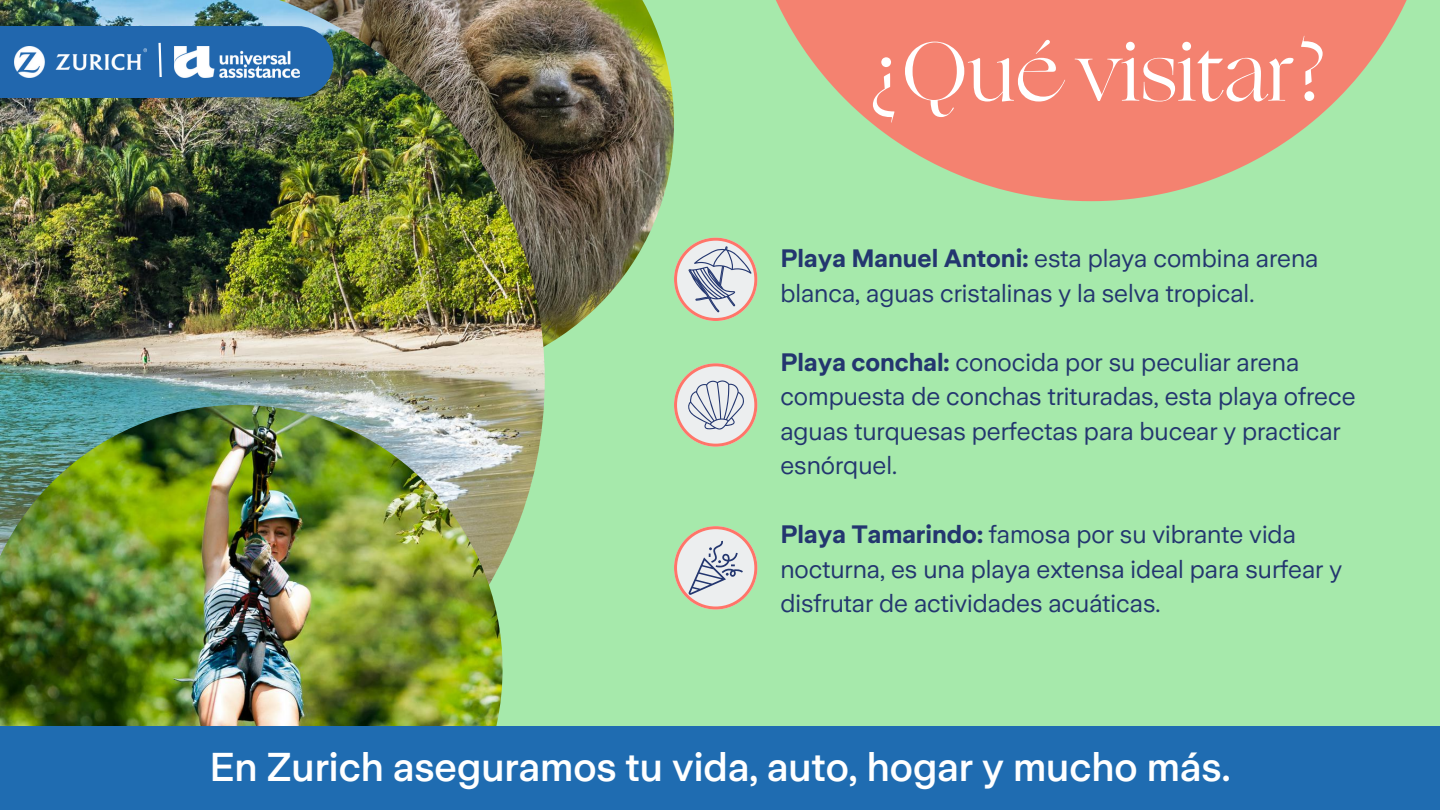
<style>
.page{position:relative;width:1440px;height:810px;background:#a6e9ab}
.page>*{position:absolute;margin:0;border:0;box-sizing:border-box;transform-origin:0 0}
.t1{font:84px "Ogg";color:#fff}
.t2{font:500 40px "Zurich Sans";color:#fff}
.t3{font:25px/34.5px "Zurich Sans";color:#23366f}
.s1{font-weight:700}
</style>
<div class="page">
<svg style="left:776px;top:0;width:631px;height:201px;fill:#f48270"></svg>
<img style="left:545px;top:0;width:129px;height:346px">
<img style="left:0;top:0;width:545px;height:559px">
<img style="left:0;top:405px;width:503px;height:321px">
<div style="left:0;top:726px;width:1440px;height:84px;background:#1f6cb1"></div>
<div style="left:37px;top:26px;width:297px;height:71px;background:#2167ae;border-radius:36px"></div>
<div style="left:0;top:26px;width:194px;height:71px;background:#2167ae"></div>
<img style="left:15px;top:47px;width:131px;height:30px">
<svg style="left:158px;top:42px;width:4px;height:35px"></svg>
<img style="left:175px;top:46px;width:125px;height:31px">
<svg style="left:674px;top:363px;width:83px;height:84px"></svg>
<svg style="left:674px;top:526px;width:83px;height:83px"></svg>
<svg style="left:674px;top:238px;width:83px;height:83px"></svg>
<h1 class="t1" style="left:868px;top:9px;width:461px">¿Qué visitar?</h1>
<p class="t3" style="left:780px;top:241px;width:540px"><span class="s1">Playa Manuel Antoni:</span> esta playa combina arena blanca, aguas cristalinas y la selva tropical.</p>
<p class="t3" style="left:780px;top:345px;width:577px"><span class="s1">Playa conchal:</span> conocida por su peculiar arena compuesta de conchas trituradas, esta playa ofrece aguas turquesas perfectas para bucear y practicar esnórquel.</p>
<p class="t3" style="left:780px;top:517px;width:563px"><span class="s1">Playa Tamarindo:</span> famosa por su vibrante vida nocturna, es una playa extensa ideal para surfear y disfrutar de actividades acuáticas.</p>
<h2 class="t2" style="left:209px;top:745px;width:1023px">En Zurich aseguramos tu vida, auto, hogar y mucho más.</h2>
</div>
